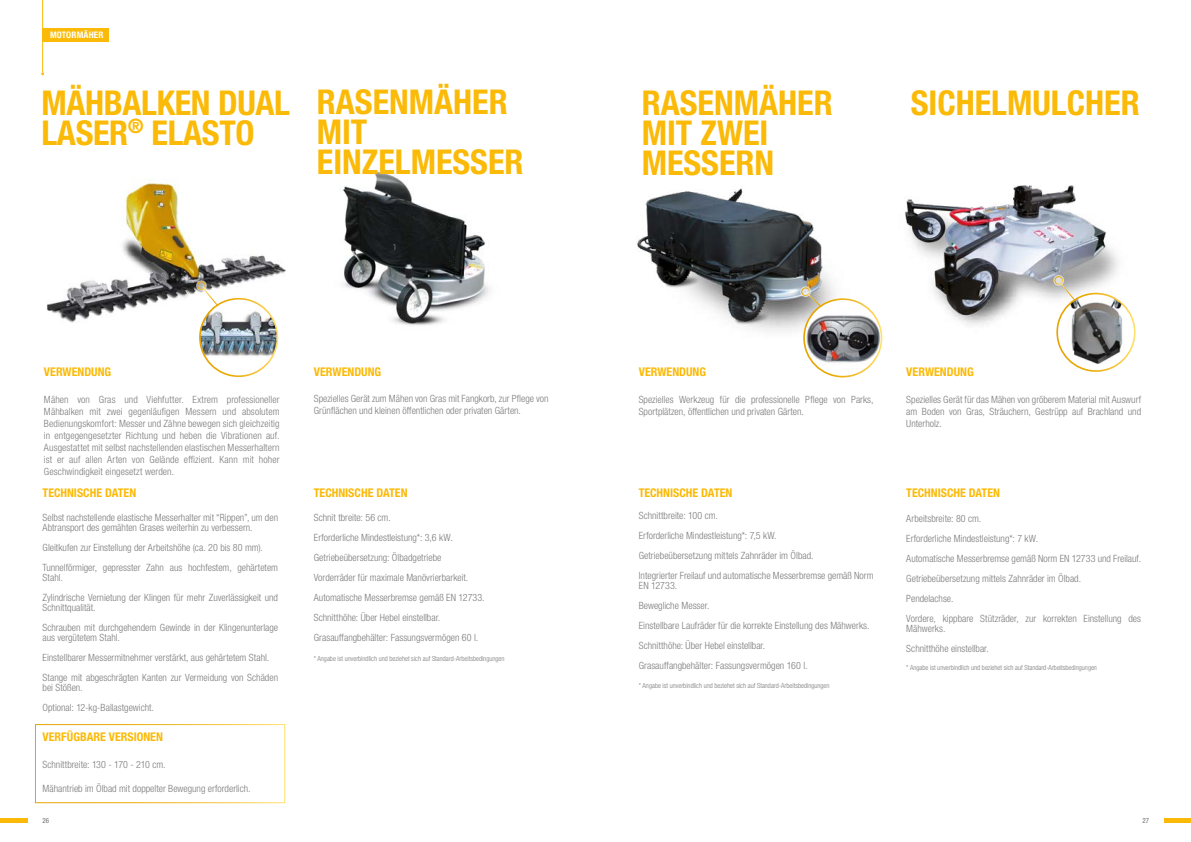
<style>
.page{position:relative;width:1191px;height:842px;background:#fff}
.page>*{position:absolute;margin:0;border:0;box-sizing:border-box;transform-origin:0 0}
.t1{font:700 condensed 34.2px/30px "Helvetica Neue LT Std";color:#fbba07}
.t2{font:700 condensed 12px "Helvetica Neue LTW1 G";color:#fbba07}
.t3{font:300 condensed 10px/20px "Helvetica Neue LTW1 G";color:#7c7b7b}
.t4{font:700 condensed 9px "Helvetica Neue LT Std";letter-spacing:.02em;color:#fff}
.t5{font:300 condensed 7px "Helvetica Neue LT Std";color:#7c7b7b}
.t6{font:condensed 7px "Helvetica Neue LT Std";color:#706f6f}
</style>
<div class="page">
<img style="left:46px;top:182px;width:240px;height:165px">
<img style="left:200px;top:299px;width:77px;height:59px">
<div style="left:199px;top:298px;width:79px;height:79px;border:2px solid #fff;border-radius:50%"></div>
<svg style="left:195px;top:280px;width:24px;height:27px"></svg>
<img style="left:343px;top:171px;width:146px;height:154px">
<img style="left:637px;top:188px;width:226px;height:189px">
<svg style="left:804px;top:299px;width:77px;height:78px"></svg>
<img style="left:804px;top:307px;width:77px;height:64px">
<div style="left:803px;top:298px;width:79px;height:79px;border:2px solid #fff;border-radius:50%"></div>
<svg style="left:799px;top:286px;width:23px;height:22px"></svg>
<img style="left:904px;top:185px;width:232px;height:158px">
<img style="left:1057px;top:294px;width:77px;height:72px">
<div style="left:1056px;top:293px;width:79px;height:79px;border:2px solid #fff;border-radius:50%"></div>
<svg style="left:1052px;top:274px;width:24px;height:27px"></svg>
<hr style="left:42px;top:0;width:1px;height:72px;background:#fbba07">
<div style="left:43px;top:28px;width:66px;height:14px;background:#fbba07"></div>
<div style="left:35px;top:724px;width:250px;height:79px;border:1px solid #fff"></div>
<hr style="left:0;top:819px;width:27px;height:4px;background:#fbba07">
<hr style="left:1164px;top:819px;width:27px;height:4px;background:#fbba07">
<p class="t4" style="left:50px;top:29px;width:55px">MOTORMÄHER</p>
<h1 class="t1" style="left:41px;top:87px;width:250px">MÄHBALKEN DUAL<br>LASER<sup>®</sup> ELASTO</h1>
<h1 class="t1" style="left:317px;top:87px;width:208px">RASENMÄHER<br>MIT<br>EINZELMESSER</h1>
<p class="t2" style="left:44px;top:365px;width:69px">VERWENDUNG</p>
<p class="t3" style="left:44px;top:393px;width:237px;line-height:12px;text-align:justify">Mähen von Gras und Viehfutter. Extrem professioneller Mähbalken mit zwei gegenläufigen Messern und absolutem Bedienungskomfort: Messer und Zähne bewegen sich gleichzeitig in entgegengesetzter Richtung und heben die Vibrationen auf.<br>Ausgestattet mit selbst nachstellenden elastischen Messerhaltern ist er auf allen Arten von Gelände effizient. Kann mit hoher Geschwindigkeit eingesetzt werden.</p>
<p class="t2" style="left:43px;top:485px;width:95px">TECHNISCHE DATEN</p>
<p class="t3" style="left:43px;top:513px;width:237px;line-height:10px">Selbst nachstellende elastische Messerhalter mit “Rippen”, um den<br>Abtransport des gemähten Grases weiterhin zu verbessern.</p>
<p class="t3" style="left:43px;top:538px;width:237px">Gleitkufen zur Einstellung der Arbeitshöhe (ca. 20 bis 80 mm).<br>Tunnelförmiger, gepresster Zahn aus hochfestem, gehärtetem</p>
<p class="t3" style="left:43px;top:568px;width:237px">Stahl.<br>Zylindrische Vernietung der Klingen für mehr Zuverlässigkeit und</p>
<p class="t3" style="left:43px;top:598px;width:237px">Schnittqualität.<br>Schrauben mit durchgehendem Gewinde in der Klingenunterlage</p>
<p class="t3" style="left:43px;top:628px;width:237px">aus vergütetem Stahl.<br>Einstellbarer Messermitnehmer verstärkt, aus gehärtetem Stahl.<br>Stange mit abgeschrägten Kanten zur Vermeidung von Schäden</p>
<p class="t3" style="left:43px;top:678px;width:113px">bei Stößen.<br>Optional: 12-kg-Ballastgewicht.</p>
<p class="t2" style="left:43px;top:730px;width:122px">VERFÜGBARE VERSIONEN</p>
<p class="t3" style="left:43px;top:754px;width:125px">Schnittbreite: 130 - 170 - 210 cm.</p>
<p class="t3" style="left:43px;top:778px;width:210px">Mähantrieb im Ölbad mit doppelter Bewegung erforderlich.</p>
<p class="t2" style="left:314px;top:365px;width:69px">VERWENDUNG</p>
<p class="t3" style="left:314px;top:393px;width:236px;line-height:12px">Spezielles Gerät zum Mähen von Gras mit Fangkorb, zur Pflege von<br>Grünflächen und kleinen öffentlichen oder privaten Gärten.</p>
<p class="t2" style="left:314px;top:485px;width:95px">TECHNISCHE DATEN</p>
<p class="t3" style="left:314px;top:508px;width:172px">Schnit tbreite: 56 cm.<br>Erforderliche Mindestleistung*: 3,6 kW.<br>Getriebeübersetzung: Ölbadgetriebe Vorderräder für maximale Manövrierbarkeit.<br>Automatische Messerbremse gemäß EN 12733.<br>Schnitthöhe: Über Hebel einstellbar.<br>Grasauffangbehälter: Fassungsvermögen 60 l.</p>
<p class="t5" style="left:314px;top:654px;width:192px">* Angabe ist unverbindlich und beziehet sich auf Standard-Arbeitsbedingungen</p>
<h1 class="t1" style="left:641px;top:87px;width:192px">RASENMÄHER<br>MIT ZWEI<br>MESSERN</h1>
<h1 class="t1" style="left:910px;top:87px;width:230px">SICHELMULCHER</h1>
<p class="t2" style="left:639px;top:365px;width:69px">VERWENDUNG</p>
<p class="t3" style="left:639px;top:393px;width:236px;line-height:12px">Spezielles Werkzeug für die professionelle Pflege von Parks,<br>Sportplätzen, öffentlichen und privaten Gärten.</p>
<p class="t2" style="left:639px;top:486px;width:95px">TECHNISCHE DATEN</p>
<p class="t3" style="left:639px;top:506px;width:236px">Schnittbreite: 100 cm.<br>Erforderliche Mindestleistung*: 7,5 kW.<br>Getriebeübersetzung mittels Zahnräder im Ölbad.<br>Integrierter Freilauf und automatische Messerbremse gemäß Norm</p>
<p class="t3" style="left:639px;top:576px;width:232px">EN 12733.<br>Bewegliche Messer.<br>Einstellbare Laufräder für die korrekte Einstellung des Mähwerks.<br>Schnitthöhe: Über Hebel einstellbar.<br>Grasauffangbehälter: Fassungsvermögen 160 l.</p>
<p class="t5" style="left:639px;top:682px;width:192px">* Angabe ist unverbindlich und beziehet sich auf Standard-Arbeitsbedingungen</p>
<p class="t2" style="left:906px;top:365px;width:69px">VERWENDUNG</p>
<p class="t3" style="left:906px;top:393px;width:236px;line-height:12px;text-align:justify">Spezielles Gerät für das Mähen von gröberem Material mit Auswurf am Boden von Gras, Sträuchern, Gestrüpp auf Brachland und Unterholz.</p>
<p class="t2" style="left:906px;top:486px;width:95px">TECHNISCHE DATEN</p>
<p class="t3" style="left:906px;top:508px;width:236px">Arbeitsbreite: 80 cm.<br>Erforderliche Mindestleistung*: 7 kW.<br>Automatische Messerbremse gemäß Norm EN 12733 und Freilauf.<br>Getriebeübersetzung mittels Zahnräder im Ölbad.<br>Pendelachse.<br>Vordere, kippbare Stützräder, zur korrekten Einstellung des</p>
<p class="t3" style="left:906px;top:618px;width:84px">Mähwerks.<br>Schnitthöhe einstellbar.</p>
<p class="t5" style="left:906px;top:664px;width:192px">* Angabe ist unverbindlich und beziehet sich auf Standard-Arbeitsbedingungen</p>
<p class="t6" style="left:43px;top:817px;width:8px">26</p>
<p class="t6" style="left:1142px;top:817px;width:8px">27</p>
</div>
